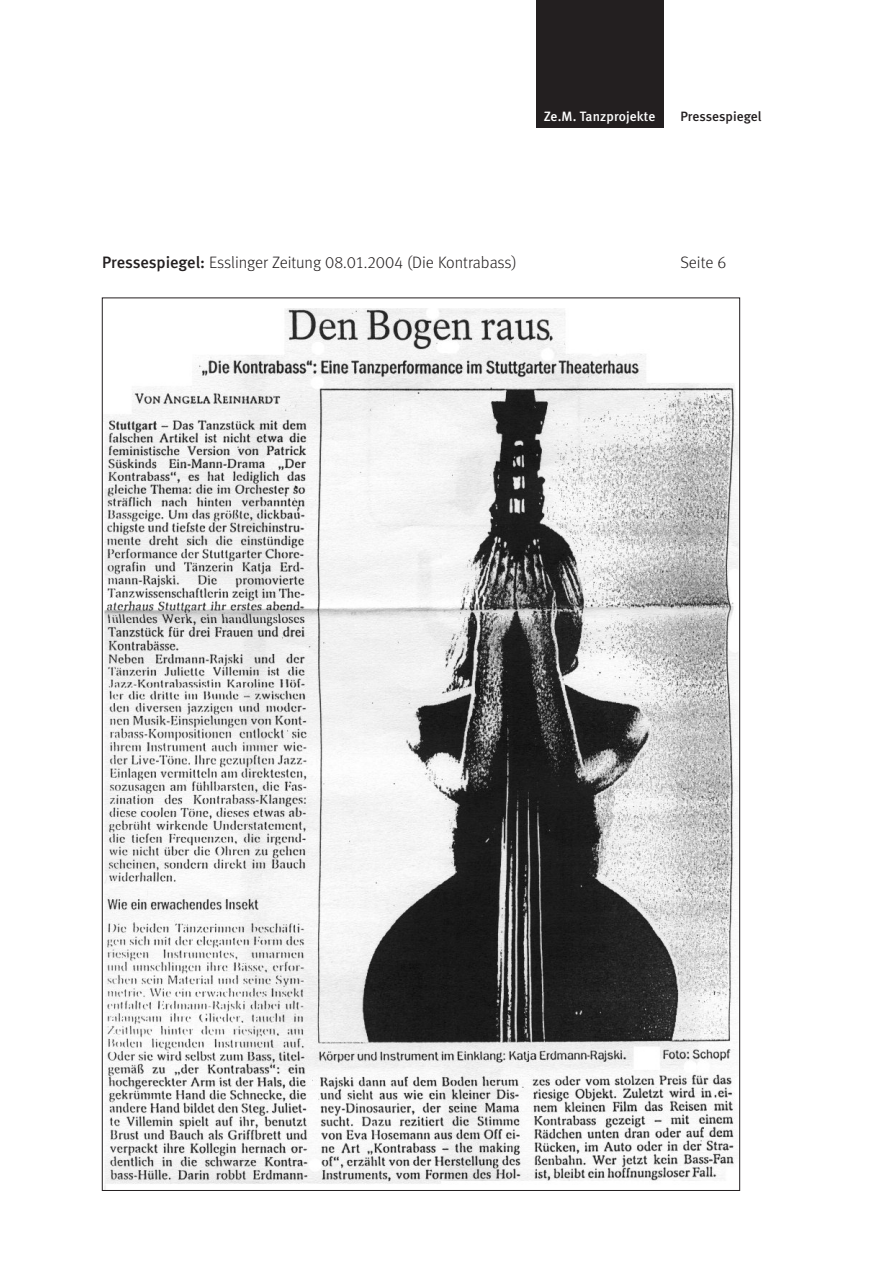
<style>
.page{position:relative;width:893px;height:1263px;background:#fff}
.page>*{position:absolute;margin:0;border:0;box-sizing:border-box;transform-origin:0 0}
.t1{font:16.5px "Meta Light LF";color:#231f20}
.t2{font:13.5px "Meta Medium LF";letter-spacing:.005em;color:#fff}
.t3{font:500 13.5px "Meta";color:#231f20}
.s1{font-family:"Meta Medium LF"}
.s2{font-family:"Meta";font-weight:500}
</style>
<div class="page">
<div style="left:536px;top:0;width:127px;height:128px;background:#231f20"></div>
<img style="left:104px;top:308px;width:634px;height:881px">
<p class="t2" style="left:544px;top:112px;width:113px">Ze.M. Tanzprojekte</p>
<p class="t3" style="left:680px;top:112px;width:83px">Pressespiegel</p>
<p class="t1" style="left:102px;top:257px;width:416px"><span class="s1">Pressespiegel</span><span class="s2">:</span> Esslinger Zeitung 08.01.2004 (Die Kontrabass)</p>
<p class="t1" style="left:680px;top:257px;width:47px">Seite 6</p>
</div>
